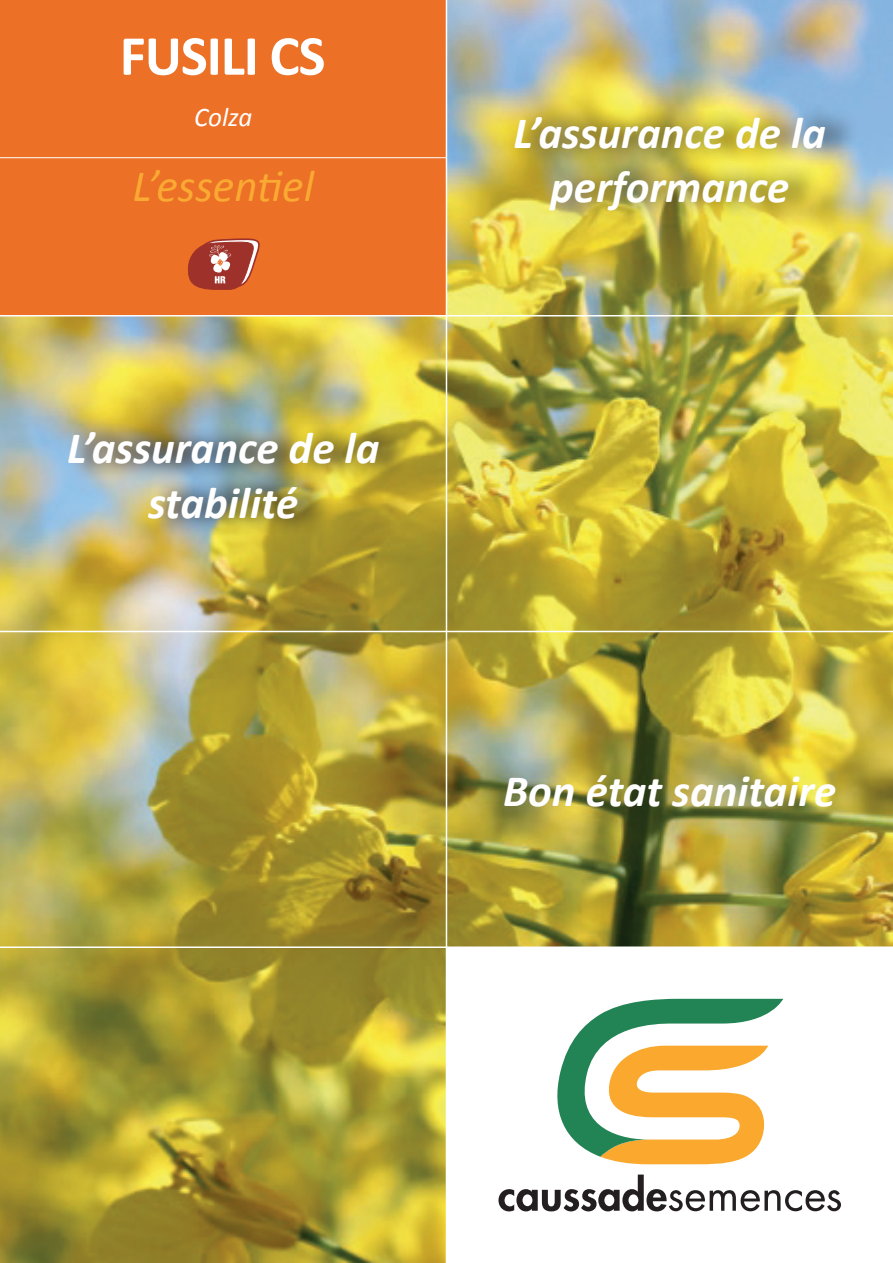
<style>
.page{position:relative;width:893px;height:1263px;background:#fff}
.page>*{position:absolute;margin:0;border:0;box-sizing:border-box;transform-origin:0 0}
.t1{font:700 57px "Calibri";letter-spacing:-.02em;color:#fff}
.t2{font:italic 700 45px/54px "Calibri";color:#fff;text-align:center}
.t3{font:italic 45px "Calibri";color:#faaa33}
.t4{font:italic 27px "Calibri";color:#fff}
</style>
<div class="page">
<img style="left:0;top:0;width:893px;height:1263px">
<div style="left:0;top:0;width:446px;height:315px;background:#ed7027"></div>
<div style="left:446px;top:947px;width:447px;height:316px;background:#fff"></div>
<svg style="left:498px;top:1174px;width:343px;height:37px"></svg>
<svg style="left:557px;top:999px;width:226px;height:165px"></svg>
<hr style="left:0;top:315px;width:893px;height:1px;background:#fff">
<hr style="left:0;top:631px;width:893px;height:1px;background:#fff">
<hr style="left:0;top:946px;width:893px;height:2px;background:#fff">
<hr style="left:446px;top:0;width:1px;height:1263px;background:#fff">
<hr style="left:0;top:157px;width:446px;height:1px;background:#fff">
<div style="left:68px;top:415px;width:345px;height:121px;background:#231f20;opacity:.5"></div>
<div style="left:514px;top:99px;width:346px;height:128px;background:#231f20;opacity:.5"></div>
<svg style="left:188px;top:238px;width:72px;height:52px"></svg>
<p class="t1" style="left:120px;top:19px;width:207px">FUSILI CS</p>
<p class="t4" style="left:194px;top:99px;width:60px">Colza</p>
<p class="t3" style="left:132px;top:155px;width:183px">L’essentiel</p>
<p class="t2" style="left:67px;top:422px;width:314px">L’assurance de la stabilité</p>
<p class="t2" style="left:513px;top:106px;width:314px">L’assurance de la performance</p>
<p class="t2" style="left:503px;top:764px;width:335px">Bon état sanitaire</p>
</div>
